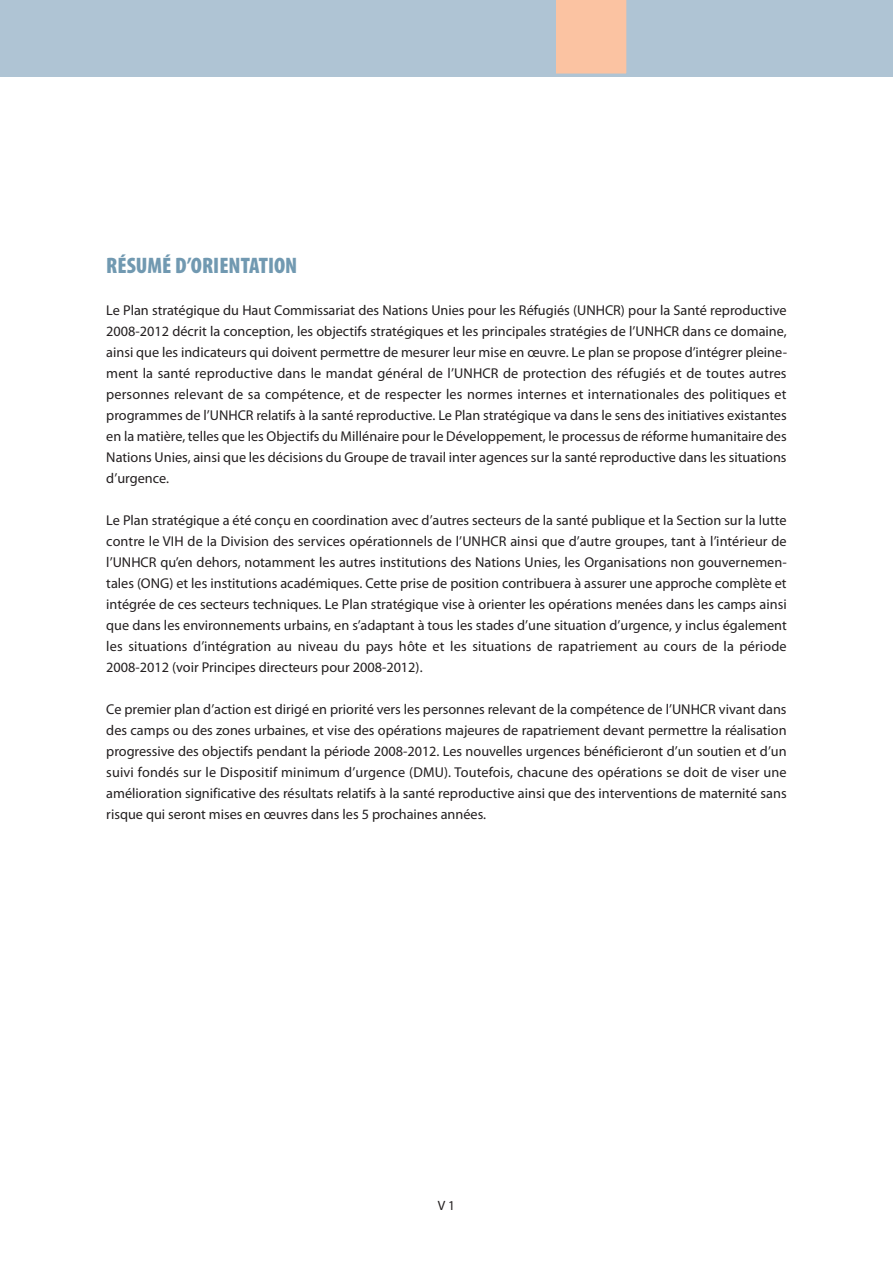
<style>
.page{position:relative;width:893px;height:1263px;background:#fff}
.page>*{position:absolute;margin:0;border:0;box-sizing:border-box;transform-origin:0 0}
.t1{font:900 condensed 22.5px "Myriad Pro";color:#7199b1}
.t2{font:14.25px/21px "Myriad Pro";color:#231f20;text-align:justify}
.t3{font:13.5px "Myriad";color:#231f20}
</style>
<div class="page">
<div style="left:0;top:0;width:893px;height:77px;background:#afc4d4"></div>
<div style="left:556px;top:0;width:71px;height:74px;background:#fbc3a2"></div>
<h1 class="t1" style="left:106px;top:258px;width:193px">RÉSUMÉ D’ORIENTATION</h1>
<p class="t2" style="left:106px;top:301px;width:682px">Le Plan stratégique du Haut Commissariat des Nations Unies pour les Réfugiés (UNHCR) pour la Santé reproductive 2008-2012 décrit la conception, les objectifs stratégiques et les principales stratégies de l’UNHCR dans ce domaine, ainsi que les indicateurs qui doivent permettre de mesurer leur mise en œuvre. Le plan se propose d’intégrer pleine&shy;ment la santé reproductive dans le mandat général de l’UNHCR de protection des réfugiés et de toutes autres personnes relevant de sa compétence, et de respecter les normes internes et internationales des politiques et programmes de l’UNHCR relatifs à la santé reproductive. Le Plan stratégique va dans le sens des initiatives existantes en la matière, telles que les Objectifs du Millénaire pour le Développement, le processus de réforme humanitaire des Nations Unies, ainsi que les décisions du Groupe de travail inter agences sur la santé reproductive dans les situations d’urgence.</p>
<p class="t2" style="left:106px;top:511px;width:682px">Le Plan stratégique a été conçu en coordination avec d’autres secteurs de la santé publique et la Section sur la lutte contre le VIH de la Division des services opérationnels de l’UNHCR ainsi que d’autre groupes, tant à l’intérieur de l’UNHCR qu’en dehors, notamment les autres institutions des Nations Unies, les Organisations non gouvernemen&shy;tales (ONG) et les institutions académiques. Cette prise de position contribuera à assurer une approche complète et intégrée de ces secteurs techniques. Le Plan stratégique vise à orienter les opérations menées dans les camps ainsi que dans les environnements urbains, en s’adaptant à tous les stades d’une situation d’urgence, y inclus également les situations d’intégration au niveau du pays hôte et les situations de rapatriement au cours de la période 2008-2012 (voir Principes directeurs pour 2008-2012).</p>
<p class="t2" style="left:106px;top:700px;width:682px">Ce premier plan d’action est dirigé en priorité vers les personnes relevant de la compétence de l’UNHCR vivant dans des camps ou des zones urbaines, et vise des opérations majeures de rapatriement devant permettre la réalisation progressive des objectifs pendant la période 2008-2012. Les nouvelles urgences bénéficieront d’un soutien et d’un suivi fondés sur le Dispositif minimum d’urgence (DMU). Toutefois, chacune des opérations se doit de viser une amélioration significative des résultats relatifs à la santé reproductive ainsi que des interventions de maternité sans risque qui seront mises en œuvres dans les 5 prochaines années.</p>
<p class="t3" style="left:438px;top:1201px;width:19px">V1</p>
</div>
